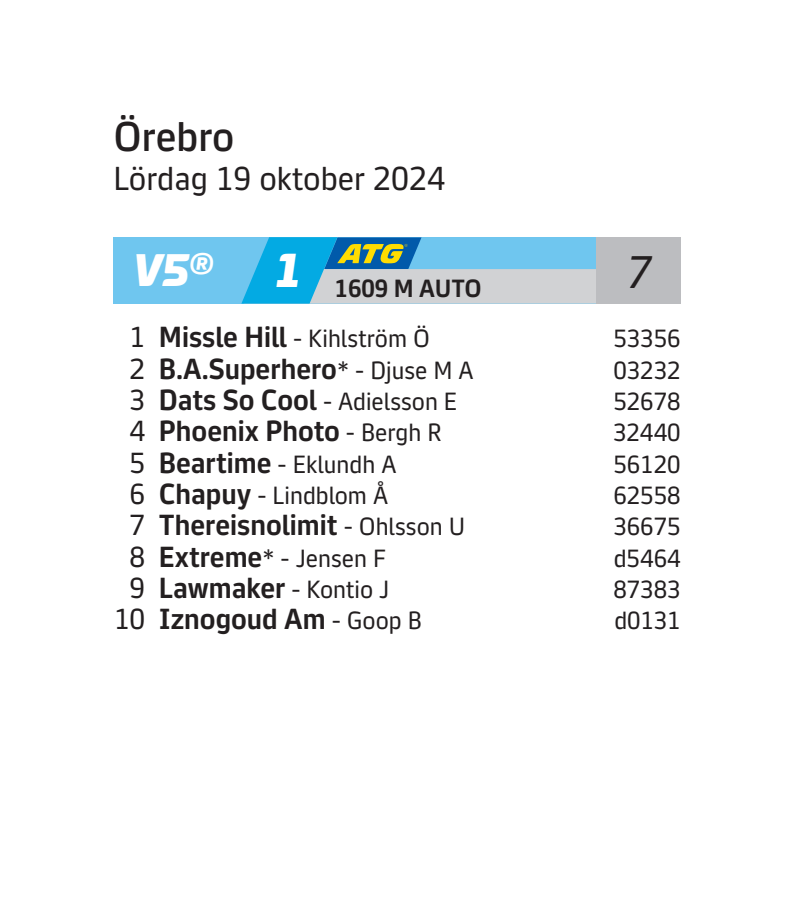
<style>
.page{position:relative;width:794px;height:908px;background:#fff}
.page>*{position:absolute;margin:0;border:0;box-sizing:border-box;transform-origin:0 0}
.t1{font:46px "ATG Rubrik";color:#fff}
.t2{font:44px "ATG Rubrik";color:#fff}
.t3{font:italic 44px "ATG Text";color:#231f20}
.t4{font:500 40px "ATG Text";color:#231f20}
.t5{font:32px "ATG Text";color:#231f20}
.HorseAndRider{font:700 28px "ATG Text";color:#231f20}
.S_REKORD{font:28px "ATG Text";color:#231f20}
.HorseAndRider-2{font:24px "ATG Text";color:#231f20}
.S_REKORD-2{font:24px "ATG Text";color:#231f20}
.t6{font:700 24px "ATG Text";color:#231f20}
.s1{font-weight:700;font-size:28px}
.s2{font-weight:400;font-size:24px}
</style>
<div class="page">
<div style="left:595px;top:237px;width:85px;height:66px;background:#bcbdc0"></div>
<svg style="left:113px;top:237px;width:483px;height:66px"></svg>
<p class="t4" style="left:113px;top:113px;width:122px">Örebro</p>
<p class="t5" style="left:113px;top:159px;width:333px">Lördag 19 oktober 2024</p>
<p class="t2" style="left:134px;top:244px;width:80px">V5®</p>
<p class="t1" style="left:277px;top:243px;width:25px">1</p>
<p class="t6" style="left:334px;top:274px;width:149px">1609 M AUTO</p>
<p class="t3" style="left:626px;top:246px;width:26px">7</p>
<p class="S_REKORD" style="left:129px;top:320px;width:17px">1</p>
<p class="HorseAndRider-2" style="left:159px;top:324px;width:273px"><span class="s1">Missle Hill</span> - Kihlström Ö</p>
<p class="S_REKORD-2" style="left:613px;top:324px;width:69px">53356</p>
<p class="S_REKORD" style="left:129px;top:352px;width:17px">2</p>
<p class="HorseAndRider" style="left:159px;top:351px;width:316px">B.A.Superhero<span class="s2">* - Djuse M A</span></p>
<p class="S_REKORD-2" style="left:613px;top:356px;width:69px">03232</p>
<p class="S_REKORD" style="left:129px;top:383px;width:17px">3</p>
<p class="HorseAndRider-2" style="left:159px;top:387px;width:300px"><span class="s1">Dats So Cool</span> - Adielsson E</p>
<p class="S_REKORD-2" style="left:613px;top:387px;width:69px">52678</p>
<p class="S_REKORD" style="left:129px;top:414px;width:17px">4</p>
<p class="HorseAndRider" style="left:159px;top:414px;width:284px">Phoenix Photo <span class="s2">- Bergh R</span></p>
<p class="S_REKORD-2" style="left:613px;top:418px;width:69px">32440</p>
<p class="S_REKORD" style="left:129px;top:446px;width:17px">5</p>
<p class="HorseAndRider-2" style="left:159px;top:449px;width:239px"><span class="s1">Beartime</span> - Eklundh A</p>
<p class="S_REKORD-2" style="left:613px;top:449px;width:69px">56120</p>
<p class="S_REKORD" style="left:129px;top:477px;width:17px">6</p>
<p class="HorseAndRider-2" style="left:159px;top:481px;width:231px"><span class="s1">Chapuy</span> - Lindblom Å</p>
<p class="S_REKORD-2" style="left:613px;top:481px;width:69px">62558</p>
<p class="S_REKORD" style="left:129px;top:508px;width:17px">7</p>
<p class="HorseAndRider" style="left:159px;top:508px;width:308px">Thereisnolimit <span class="s2">- Ohlsson U</span></p>
<p class="S_REKORD-2" style="left:613px;top:512px;width:69px">36675</p>
<p class="S_REKORD" style="left:129px;top:540px;width:17px">8</p>
<p class="HorseAndRider-2" style="left:159px;top:543px;width:229px"><span class="s1">Extreme</span>* - Jensen F</p>
<p class="S_REKORD-2" style="left:613px;top:543px;width:68px">d5464</p>
<p class="S_REKORD" style="left:129px;top:571px;width:17px">9</p>
<p class="HorseAndRider" style="left:159px;top:570px;width:232px">Lawmaker <span class="s2">- Kontio J</span></p>
<p class="S_REKORD-2" style="left:613px;top:575px;width:68px">87383</p>
<p class="S_REKORD" style="left:114px;top:602px;width:33px">10</p>
<p class="HorseAndRider" style="left:159px;top:602px;width:264px">Iznogoud Am <span class="s2">- Goop B</span></p>
<p class="S_REKORD-2" style="left:614px;top:606px;width:68px">d0131</p>
</div>
